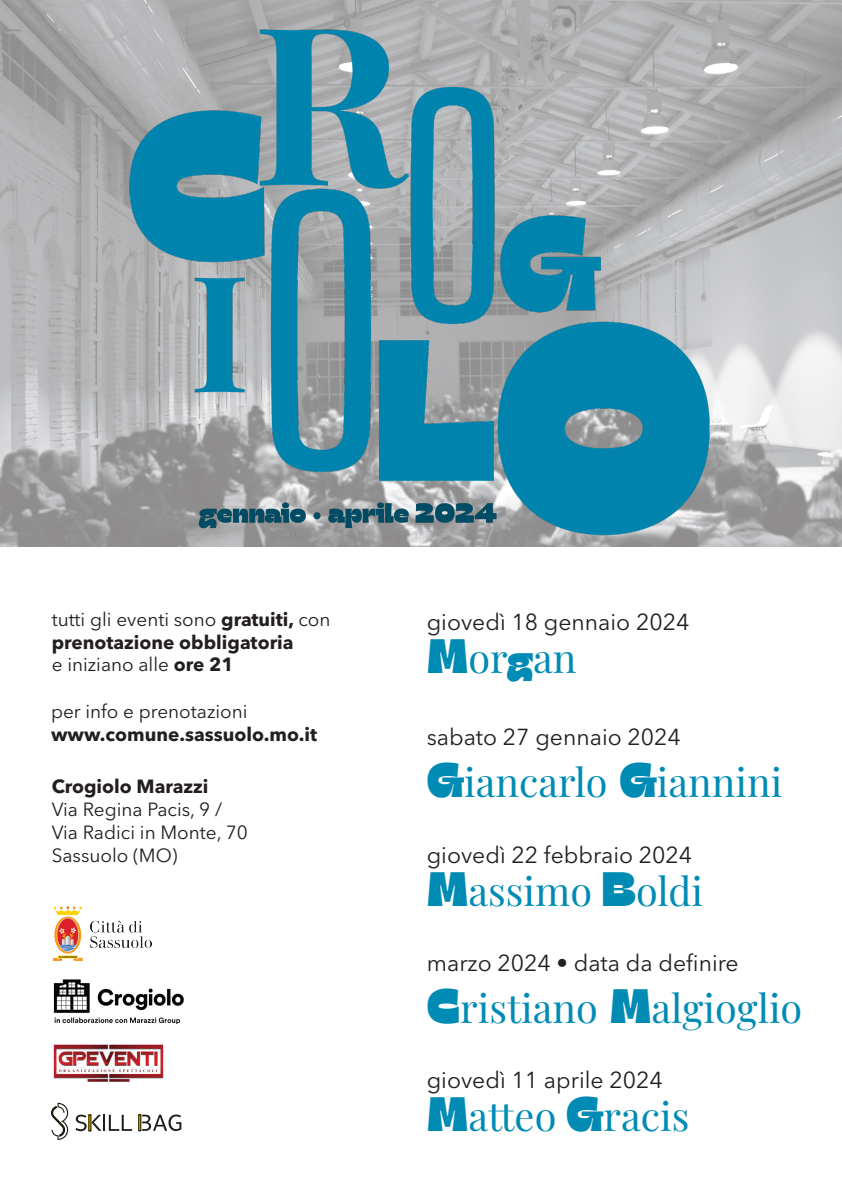
<style>
.page{position:relative;width:842px;height:1191px;background:#fff}
.page>*{position:absolute;margin:0;border:0;box-sizing:border-box;transform-origin:0 0}
.t1{font:39.6px "Playfair Display";color:#008bb4}
.t2{font:23px "Avenir Next LT Pro";color:#231f20}
.t3{font:700 19px/22.8px "Avenir Next LT Pro";color:#231f20}
.t4{font:19px "Avenir Next LT Pro";color:#231f20}
.s1{font-weight:400}
.s2{font-weight:700}
.s3{font-family:"Gulfs Display";font-size:48px}
.s4{font-family:"Gulfs Display"}
</style>
<div class="page">
<img style="left:0;top:0;width:842px;height:546px">
<img style="left:117px;top:4px;width:607px;height:534px">
<img style="left:53px;top:979px;width:131px;height:44px">
<img style="left:52px;top:907px;width:99px;height:53px">
<img style="left:53px;top:1044px;width:111px;height:38px">
<svg style="left:76px;top:1114px;width:56px;height:17px"></svg>
<svg style="left:139px;top:1114px;width:42px;height:17px"></svg>
<svg style="left:52px;top:1102px;width:16px;height:38px"></svg>
<p class="t3" style="left:52px;top:607px;width:280px"><span class="s1">tutti gli eventi sono</span> gratuiti, <span class="s1">con </span>prenotazione obbligatoria</p>
<p class="t4" style="left:52px;top:653px;width:183px">e iniziano alle <span class="s2">ore 21</span></p>
<p class="t4" style="left:51px;top:700px;width:198px">per info e prenotazioni</p>
<p class="t3" style="left:51px;top:723px;width:268px">www.comune.sassuolo.mo.it</p>
<p class="t3" style="left:52px;top:775px;width:158px">Crogiolo Marazzi</p>
<p class="t4" style="left:52px;top:798px;width:172px">Via Regina Pacis, 9 /</p>
<p class="t4" style="left:52px;top:821px;width:198px">Via Radici in Monte, 70</p>
<p class="t4" style="left:52px;top:843px;width:127px">Sassuolo (MO)</p>
<p class="t2" style="left:427px;top:608px;width:264px">giovedì 18 gennaio 2024</p>
<p class="t1" style="left:427px;top:626px;width:151px"><span class="s3">M</span>or<span class="s4">g</span>an</p>
<p class="t2" style="left:427px;top:723px;width:256px">sabato 27 gennaio 2024</p>
<p class="t1" style="left:427px;top:751px;width:357px"><span class="s3">G</span>iancarlo <span class="s3">G</span>iannini</p>
<p class="t2" style="left:427px;top:841px;width:267px">giovedì 22 febbraio 2024</p>
<p class="t1" style="left:427px;top:859px;width:278px"><span class="s3">M</span>assimo <span class="s3">B</span>oldi</p>
<p class="t2" style="left:427px;top:949px;width:313px">marzo 2024 • data da definire</p>
<p class="t1" style="left:427px;top:977px;width:377px"><span class="s3">C</span>ristiano <span class="s3">M</span>algioglio</p>
<p class="t2" style="left:427px;top:1066px;width:237px">giovedì 11 aprile 2024</p>
<p class="t1" style="left:427px;top:1085px;width:264px"><span class="s3">M</span>atteo <span class="s3">G</span>racis</p>
</div>
